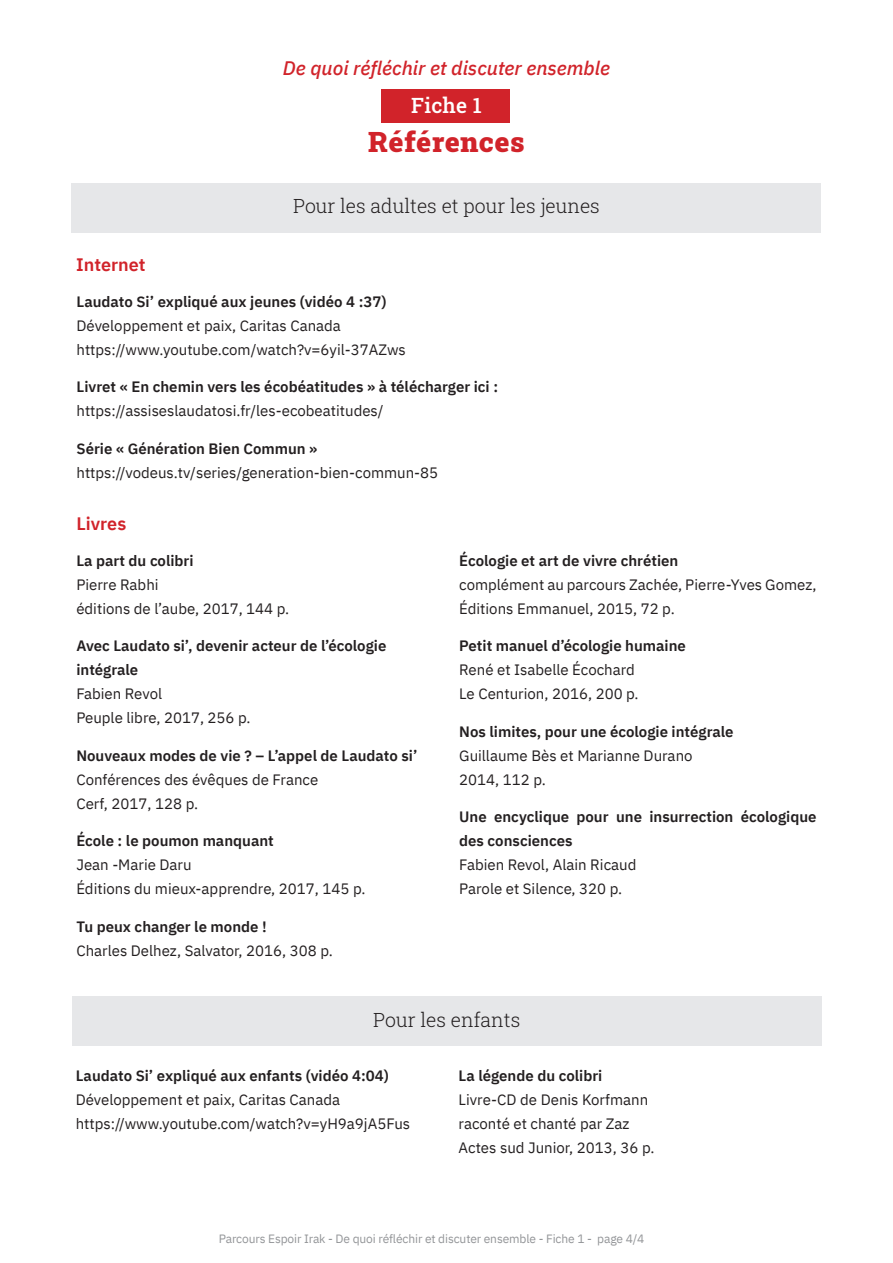
<style>
.page{position:relative;width:893px;height:1263px;background:#fff}
.page>*{position:absolute;margin:0;border:0;box-sizing:border-box;transform-origin:0 0}
.t1{font:900 28.5px "Roboto Slab";letter-spacing:.02em;color:#d1232a}
.t2{font:500 21px "Roboto Slab";letter-spacing:.01em;color:#fff}
.t3{font:300 19.5px "Roboto Slab";color:#231f20}
.t4{font:italic 500 19.5px "IBM Plex Sans";color:#d1232a}
.t5{font:600 18px "IBM Plex Sans";color:#d1232a}
.t6{font:15px/24px "IBM Plex Sans";color:#231f20}
.t7{font:600 15px/24px "IBM Plex Sans";color:#231f20}
.t8{font:12px "IBM Plex Sans";letter-spacing:-.01em;color:#939598}
</style>
<div class="page">
<div style="left:72px;top:183px;width:749px;height:50px;background:#e6e7e9"></div>
<div style="left:382px;top:90px;width:128px;height:33px;background:#d1232a"></div>
<div style="left:72px;top:996px;width:749px;height:50px;background:#e6e7e9"></div>
<h3 class="t4" style="left:283px;top:53px;width:329px">De quoi réfléchir et discuter ensemble</h3>
<h2 class="t2" style="left:411px;top:91px;width:72px">Fiche 1</h2>
<h1 class="t1" style="left:368px;top:122px;width:158px">Références</h1>
<p class="t5" style="left:76px;top:250px;width:71px">Internet</p>
<h3 class="t3" style="left:293px;top:193px;width:308px">Pour les adultes et pour les jeunes</h3>
<p class="t7" style="left:77px;top:288px;width:311px">Laudato Si’ expliqué aux jeunes (vidéo 4 :37)</p>
<p class="t6" style="left:77px;top:312px;width:331px">Développement et paix, Caritas Canada https://www.youtube.com/watch?v=6yil-37AZws</p>
<p class="t7" style="left:77px;top:373px;width:423px">Livret « En chemin vers les écobéatitudes » à télécharger ici :</p>
<p class="t6" style="left:77px;top:397px;width:309px">https://assiseslaudatosi.fr/les-ecobeatitudes/</p>
<p class="t7" style="left:77px;top:435px;width:242px">Série « Génération Bien Commun »</p>
<p class="t6" style="left:77px;top:459px;width:363px">https://vodeus.tv/series/generation-bien-commun-85</p>
<p class="t5" style="left:77px;top:509px;width:51px">Livres</p>
<p class="t7" style="left:76px;top:547px;width:119px">La part du colibri</p>
<p class="t6" style="left:76px;top:571px;width:214px">Pierre Rabhi<br>éditions de l’aube, 2017, 144 p.</p>
<p class="t7" style="left:76px;top:633px;width:311px">Avec Laudato si’, devenir acteur de l’écologie intégrale</p>
<p class="t6" style="left:76px;top:681px;width:176px">Fabien Revol<br>Peuple libre, 2017, 256 p.</p>
<p class="t7" style="left:76px;top:742px;width:343px">Nouveaux modes de vie ? – L’appel de Laudato si’</p>
<p class="t6" style="left:76px;top:766px;width:243px">Conférences des évêques de France<br>Cerf, 2017, 128 p.</p>
<p class="t7" style="left:76px;top:828px;width:199px">École : le poumon manquant</p>
<p class="t6" style="left:76px;top:852px;width:291px">Jean -Marie Daru<br>Éditions du mieux-apprendre, 2017, 145 p.</p>
<p class="t7" style="left:76px;top:913px;width:192px">Tu peux changer le monde !</p>
<p class="t6" style="left:76px;top:937px;width:258px">Charles Delhez, Salvator, 2016, 308 p.</p>
<p class="t7" style="left:459px;top:547px;width:221px">Écologie et art de vivre chrétien</p>
<p class="t6" style="left:459px;top:571px;width:359px">complément au parcours Zachée, Pierre-Yves Gomez,<br>Éditions Emmanuel, 2015, 72 p.</p>
<p class="t7" style="left:459px;top:633px;width:228px">Petit manuel d’écologie humaine</p>
<p class="t6" style="left:459px;top:657px;width:181px">René et Isabelle Écochard<br>Le Centurion, 2016, 200 p.</p>
<p class="t7" style="left:459px;top:718px;width:276px">Nos limites, pour une écologie intégrale</p>
<p class="t6" style="left:459px;top:742px;width:235px">Guillaume Bès et Marianne Durano<br>2014, 112 p.</p>
<p class="t7" style="left:459px;top:804px;width:359px">Une encyclique pour une insurrection écologique des consciences</p>
<p class="t6" style="left:459px;top:852px;width:179px">Fabien Revol, Alain Ricaud<br>Parole et Silence, 320 p.</p>
<h3 class="t3" style="left:373px;top:1006px;width:149px">Pour les enfants</h3>
<p class="t7" style="left:76px;top:1063px;width:315px">Laudato Si’ expliqué aux enfants (vidéo 4:04)</p>
<p class="t6" style="left:76px;top:1087px;width:336px">Développement et paix, Caritas Canada https://www.youtube.com/watch?v=yH9a9jA5Fus</p>
<p class="t7" style="left:459px;top:1063px;width:145px">La légende du colibri</p>
<p class="t6" style="left:459px;top:1087px;width:197px">Livre-CD de Denis Korfmann raconté et chanté par Zaz<br>Actes sud Junior, 2013, 36 p.</p>
<p class="t8" style="left:219px;top:1229px;width:427px">Parcours Espoir Irak - De quoi réfléchir et discuter ensemble - Fiche 1 - page 4/4</p>
</div>
